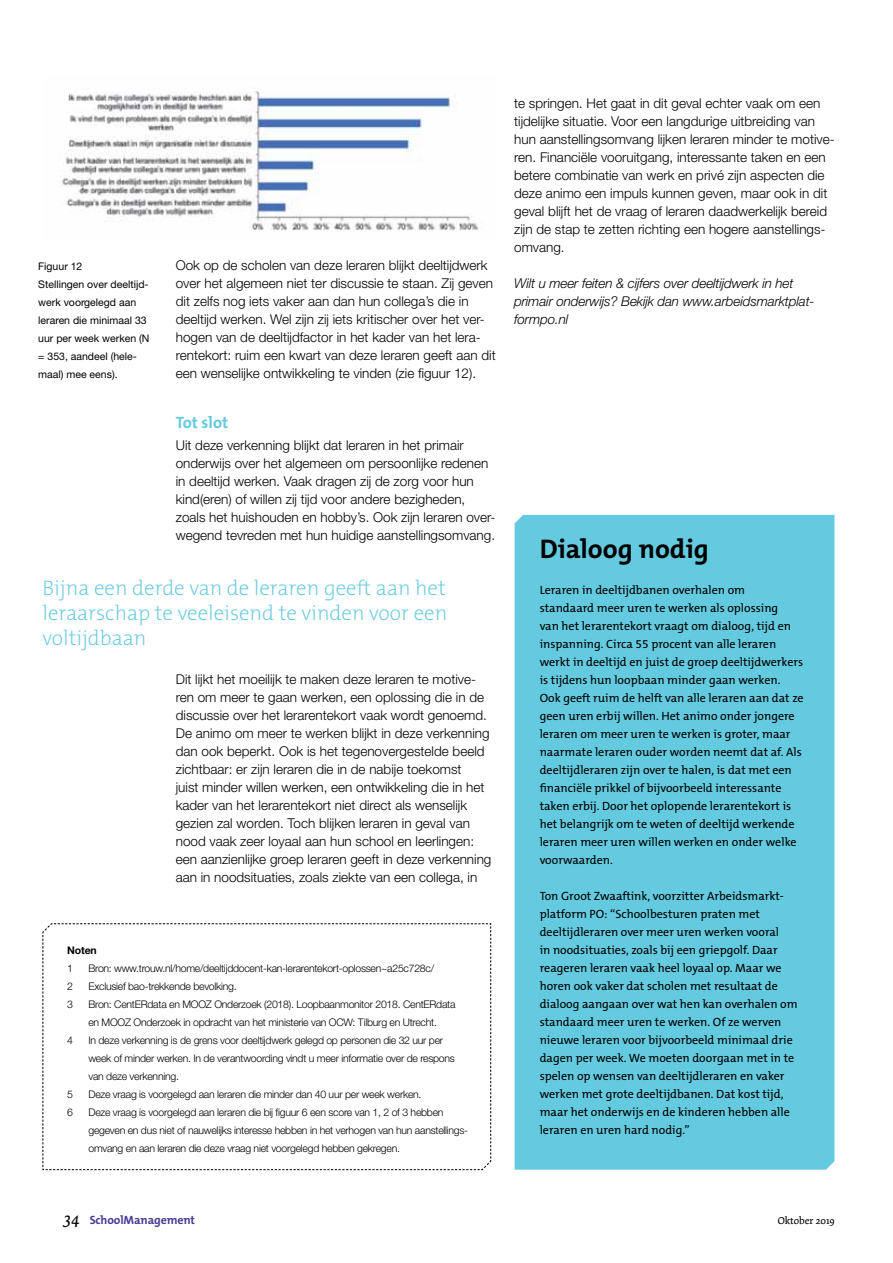
<style>
.page{position:relative;width:893px;height:1263px;background:#fff}
.page>*{position:absolute;margin:0;border:0;box-sizing:border-box;transform-origin:0 0}
.t1{font:700 27px "The Mix B W7";color:#000}
.t2{font:200 21px/25.2px "The Mix B W2";color:#63cadf;text-align:justify}
.t3{font:700 16.5px "The Mix B W7";color:#63cadf}
.t4{font:300 13.5px/18px "Helvetica Neue LT Std";color:#000}
.t5{font:italic 300 13.5px/18px "Helvetica Neue LT Std";letter-spacing:-.01em;color:#000}
.t6{font:12px/18px "The Mix B W5 Plain";color:#000}
.t7{font:700 12px "The Mix B W7";letter-spacing:-.01em;color:#4a3b94}
.t8{font:300 10.5px/18px "Helvetica Neue LT Std";letter-spacing:-.025em;color:#000}
.t9{font:10.5px/18px "Helvetica Neue LT Std";color:#000}
.t10{font:10.5px "Dolly";color:#000}
.t11{font:700 10.5px "Helvetica Neue LT Std";letter-spacing:-.01em;color:#000}
.s1{font-family:"Dolly";font-weight:400;font-style:italic;font-size:18px;color:#000}
</style>
<div class="page">
<img style="left:61px;top:90px;width:418px;height:141px">
<svg style="left:42px;top:923px;width:449px;height:247px"></svg>
<div style="left:515px;top:515px;width:319px;height:655px;background:#63cadf"></div>
<p class="t9" style="left:38px;top:257px;width:113px">Figuur 12<br>Stellingen over deeltijd&shy;werk voorgelegd aan leraren die minimaal 33 uur per week werken (N = 353, aandeel (hele&shy;maal) mee eens).</p>
<p class="t4" style="left:176px;top:256px;width:321px">Ook op de scholen van deze leraren blijkt deeltijdwerk over het algemeen niet ter discussie te staan. Zij geven dit zelfs nog iets vaker aan dan hun collega’s die in deeltijd werken. Wel zijn zij iets kritischer over het ver&shy;hogen van de deeltijdfactor in het kader van het lera&shy;rentekort: ruim een kwart van deze leraren geeft aan dit een wenselijke ontwikkeling te vinden (zie figuur 12).</p>
<p class="t3" style="left:176px;top:411px;width:54px">Tot slot</p>
<p class="t4" style="left:176px;top:436px;width:321px">Uit deze verkenning blijkt dat leraren in het primair onderwijs over het algemeen om persoonlijke redenen in deeltijd werken. Vaak dragen zij de zorg voor hun kind(eren) of willen zij tijd voor andere bezigheden, zoals het huishouden en hobby’s. Ook zijn leraren over&shy;wegend tevreden met hun huidige aanstellingsomvang.</p>
<h2 class="t2" style="left:43px;top:575px;width:406px">Bijna een derde van de leraren geeft aan het leraarschap te veeleisend te vinden voor een voltijdbaan</h2>
<p class="t4" style="left:176px;top:670px;width:317px">Dit lijkt het moeilijk te maken deze leraren te motive&shy;ren om meer te gaan werken, een oplossing die in de discussie over het lerarentekort vaak wordt genoemd.<br>De animo om meer te werken blijkt in deze verkenning dan ook beperkt. Ook is het tegenovergestelde beeld zichtbaar: er zijn leraren die in de nabije toekomst<br>juist minder willen werken, een ontwikkeling die in het kader van het lerarentekort niet direct als wenselijk gezien zal worden. Toch blijken leraren in geval van nood vaak zeer loyaal aan hun school en leerlingen: een aanzienlijke groep leraren geeft in deze verkenning aan in noodsituaties, zoals ziekte van een collega, in</p>
<p class="t11" style="left:67px;top:944px;width:31px">Noten</p>
<p class="t8" style="left:67px;top:959px;width:7px">1</p>
<p class="t8" style="left:88px;top:959px;width:347px">Bron: www.trouw.nl/home/deeltijddocent-kan-lerarentekort-oplossen~a25c728c/</p>
<p class="t8" style="left:67px;top:977px;width:7px">2</p>
<p class="t8" style="left:88px;top:977px;width:150px">Exclusief bao-trekkende bevolking.</p>
<p class="t8" style="left:67px;top:995px;width:7px">3</p>
<p class="t8" style="left:88px;top:995px;width:369px">Bron: CentERdata en MOOZ Onderzoek (2018). Loopbaanmonitor 2018. CentERdata en MOOZ Onderzoek in opdracht van het ministerie van OCW: Tilburg en Utrecht.</p>
<p class="t8" style="left:67px;top:1031px;width:7px">4</p>
<p class="t8" style="left:88px;top:1031px;width:368px">In deze verkenning is de grens voor deeltijdwerk gelegd op personen die 32 uur per week of minder werken. In de verantwoording vindt u meer informatie over de respons van deze verkenning.</p>
<p class="t8" style="left:67px;top:1085px;width:7px">5</p>
<p class="t8" style="left:88px;top:1085px;width:335px">Deze vraag is voorgelegd aan leraren die minder dan 40 uur per week werken.</p>
<p class="t8" style="left:67px;top:1103px;width:7px">6</p>
<p class="t8" style="left:88px;top:1103px;width:381px">Deze vraag is voorgelegd aan leraren die bij figuur 6 een score van 1, 2 of 3 hebben gegeven en dus niet of nauwelijks interesse hebben in het verhogen van hun aanstellings&shy;omvang en aan leraren die deze vraag niet voorgelegd hebben gekregen.</p>
<p class="t4" style="left:514px;top:94px;width:322px">te springen. Het gaat in dit geval echter vaak om een tijdelijke situatie. Voor een langdurige uitbreiding van hun aanstellingsomvang lijken leraren minder te motive&shy;ren. Financiële vooruitgang, interessante taken en een betere combinatie van werk en privé zijn aspecten die deze animo een impuls kunnen geven, maar ook in dit geval blijft het de vraag of leraren daadwerkelijk bereid zijn de stap te zetten richting een hogere aanstellings&shy;omvang.</p>
<p class="t5" style="left:514px;top:274px;width:302px">Wilt u meer feiten &amp; cijfers over deeltijdwerk in het primair onderwijs? Bekijk dan www.arbeidsmarktplat&shy;formpo.nl</p>
<h1 class="t1" style="left:540px;top:532px;width:171px">Dialoog nodig</h1>
<p class="t6" style="left:540px;top:581px;width:265px">Leraren in deeltijdbanen overhalen om<br>standaard meer uren te werken als oplossing<br>van het lerarentekort vraagt om dialoog, tijd en inspanning. Circa 55 procent van alle leraren werkt in deeltijd en juist de groep deeltijdwerkers is tijdens hun loopbaan minder gaan werken.<br>Ook geeft ruim de helft van alle leraren aan dat ze geen uren erbij willen. Het animo onder jongere leraren om meer uren te werken is groter, maar naarmate leraren ouder worden neemt dat af. Als deeltijdleraren zijn over te halen, is dat met een financiële prikkel of bijvoorbeeld interessante taken erbij. Door het oplopende lerarentekort is het belangrijk om te weten of deeltijd werkende leraren meer uren willen werken en onder welke voorwaarden.</p>
<p class="t6" style="left:540px;top:887px;width:259px">Ton Groot Zwaaftink, voorzitter Arbeidsmarkt&shy;platform PO: “Schoolbesturen praten met deeltijdleraren over meer uren werken vooral<br>in noodsituaties, zoals bij een griepgolf. Daar reageren leraren vaak heel loyaal op. Maar we horen ook vaker dat scholen met resultaat de dialoog aangaan over wat hen kan overhalen om standaard meer uren te werken. Of ze werven nieuwe leraren voor bijvoorbeeld minimaal drie dagen per week. We moeten doorgaan met in te spelen op wensen van deeltijdleraren en vaker werken met grote deeltijdbanen. Dat kost tijd, maar het onderwijs en de kinderen hebben alle leraren en uren hard nodig.”</p>
<p class="t7" style="left:64px;top:1212px;width:133px"><span class="s1">34</span> SchoolManagement</p>
<p class="t10" style="left:778px;top:1214px;width:59px">Oktober 2019</p>
</div>
